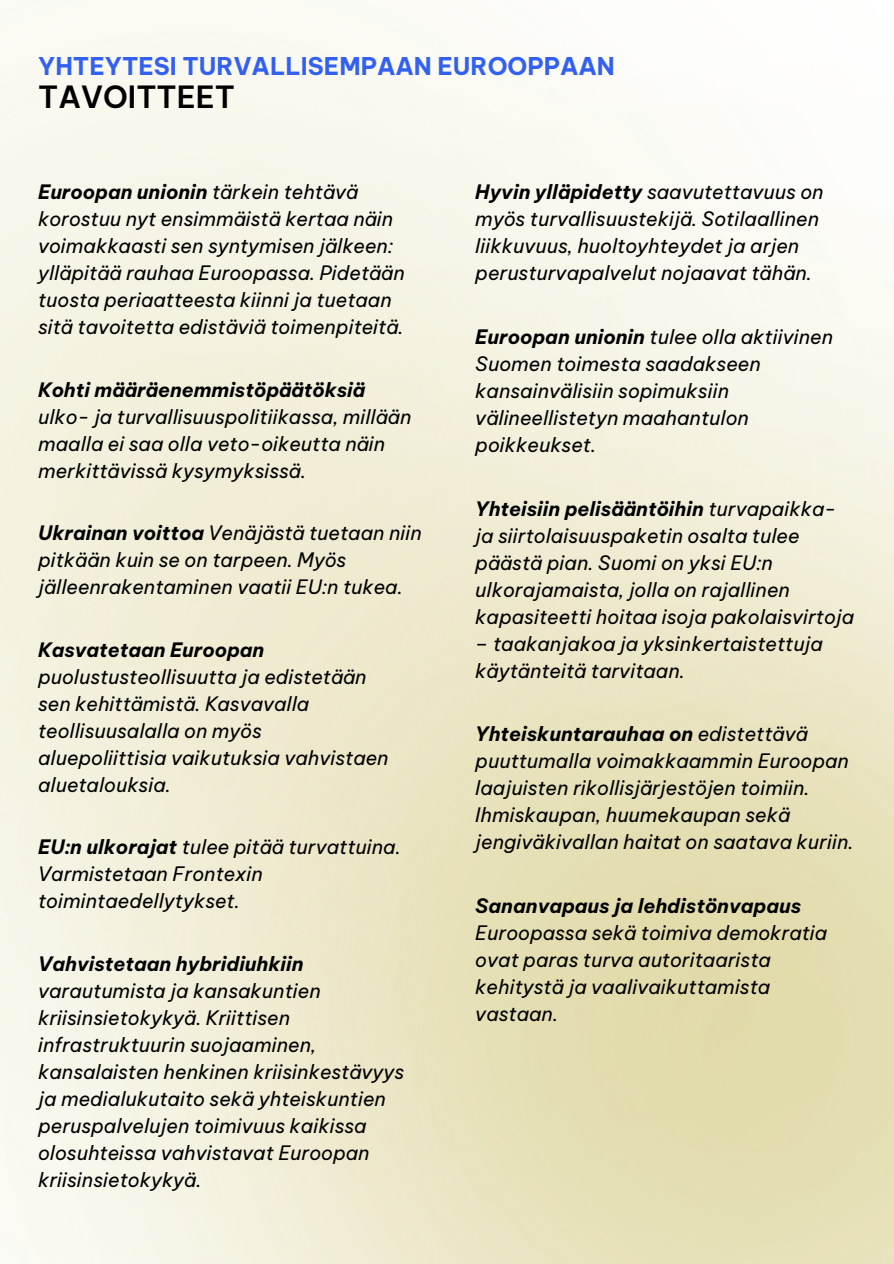
<style>
.page{position:relative;width:894px;height:1264px;background:#fff}
.page>*{position:absolute;margin:0;border:0;box-sizing:border-box;transform-origin:0 0}
.t1{font:600 30px "Be Vietnam Pro";color:#000}
.t2{font:700 24px "Be Vietnam Pro";color:#3260f2}
.t3{font:italic 19.5px/27px "Be Vietnam Pro";color:#000}
.s1{font-weight:700}
</style>
<div class="page">
<p class="t2" style="left:38px;top:51px;width:578px">YHTEYTESI TURVALLISEMPAAN EUROOPPAAN</p>
<p class="t1" style="left:38px;top:78px;width:198px">TAVOITTEET</p>
<h2 class="t3" style="left:38px;top:178px;width:368px"><span class="s1">Euroopan unionin</span> tärkein tehtävä korostuu nyt ensimmäistä kertaa näin voimakkaasti sen syntymisen jälkeen: ylläpitää rauhaa Euroopassa. Pidetään tuosta periaatteesta kiinni ja tuetaan sitä tavoitetta edistäviä toimenpiteitä.</h2>
<h1 class="t3" style="left:38px;top:376px;width:375px"><span class="s1">Kohti määräenemmistöpäätöksiä </span>ulko- ja turvallisuuspolitiikassa, millään maalla ei saa olla veto-oikeutta näin merkittävissä kysymyksissä.</h1>
<p class="t3" style="left:38px;top:519px;width:385px"><span class="s1">Ukrainan voittoa</span> Venäjästä tuetaan niin pitkään kuin se on tarpeen. Myös jälleenrakentaminen vaatii EU:n tukea.</p>
<p class="t3" style="left:38px;top:636px;width:352px"><span class="s1">Kasvatetaan Euroopan </span>puolustusteollisuutta ja edistetään sen kehittämistä. Kasvavalla teollisuusalalla on myös aluepoliittisia vaikutuksia vahvistaen aluetalouksia.</p>
<p class="t3" style="left:38px;top:833px;width:364px"><span class="s1">EU:n ulkorajat</span> tulee pitää turvattuina.<br>Varmistetaan Frontexin toimintaedellytykset.</p>
<p class="t3" style="left:38px;top:950px;width:367px"><span class="s1">Vahvistetaan hybridiuhkiin </span>varautumista ja kansakuntien kriisinsietokykyä. Kriittisen infrastruktuurin suojaaminen, kansalaisten henkinen kriisinkestävyys ja medialukutaito sekä yhteiskuntien peruspalvelujen toimivuus kaikissa olosuhteissa vahvistavat Euroopan kriisinsietokykyä.</p>
<p class="t3" style="left:475px;top:178px;width:350px"><span class="s1">Hyvin ylläpidetty</span> saavutettavuus on myös turvallisuustekijä. Sotilaallinen liikkuvuus, huoltoyhteydet ja arjen perusturvapalvelut nojaavat tähän.</p>
<p class="t3" style="left:475px;top:323px;width:359px"><span class="s1">Euroopan unionin</span> tulee olla aktiivinen<br>Suomen toimesta saadakseen kansainvälisiin sopimuksiin välineellistetyn maahantulon poikkeukset.</p>
<p class="t3" style="left:475px;top:495px;width:380px"><span class="s1">Yhteisiin pelisääntöihin</span> turvapaikka&shy;ja siirtolaisuuspaketin osalta tulee päästä pian. Suomi on yksi EU:n ulkorajamaista, jolla on rajallinen kapasiteetti hoitaa isoja pakolaisvirtoja</p>
<p class="t3" style="left:475px;top:630px;width:349px">– taakanjakoa ja yksinkertaistettuja käytänteitä tarvitaan.</p>
<p class="t3" style="left:475px;top:720px;width:379px"><span class="s1">Yhteiskuntarauhaa on</span> edistettävä puuttumalla voimakkaammin Euroopan laajuisten rikollisjärjestöjen toimiin.<br>Ihmiskaupan, huumekaupan sekä jengiväkivallan haitat on saatava kuriin.</p>
<p class="t3" style="left:475px;top:892px;width:353px"><span class="s1">Sananvapaus ja lehdistönvapaus<br></span>Euroopassa sekä toimiva demokratia ovat paras turva autoritaarista kehitystä ja vaalivaikuttamista vastaan.</p>
</div>
